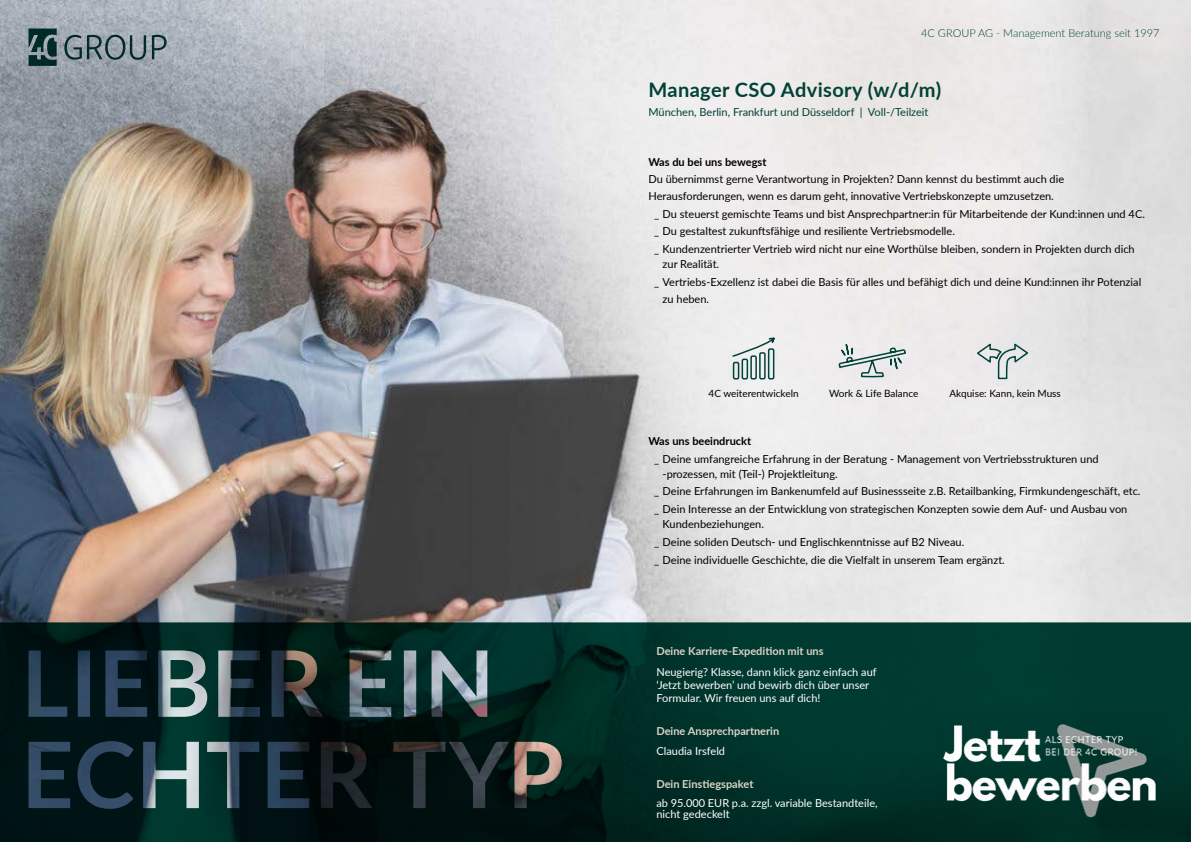
<style>
.page{position:relative;width:1191px;height:842px;background:#fff}
.page>*{position:absolute;margin:0;border:0;box-sizing:border-box;transform-origin:0 0}
.t1{font:700 20px "Lato";letter-spacing:.02em;color:#004237}
.t2{font:11px/17.8px "Lato";color:#000}
.t3{font:11px/13px "Lato";color:#fff}
.t4{font:700 11px "Lato";color:#dbd2c6}
.t5{font:11px "Lato";color:#004237}
.t6{font:300 11px "Lato";color:#004237}
.t7{font:700 11px "Lato";color:#000}
.t8{font:10px "Lato";color:#000}
</style>
<div class="page">
<img style="left:0;top:0;width:1191px;height:622px">
<div style="left:975px;top:168px;width:55px;height:212px;background:#edeaea"></div>
<div style="left:735px;top:0;width:171px;height:622px;background:#edeae9"></div>
<svg style="left:731px;top:333px;width:46px;height:107px"></svg>
<svg style="left:0;top:622px;width:1191px;height:220px;background:#0b2f2b"></svg>
<svg style="left:64px;top:35px;width:82px;height:25px;background:#728489"></svg>
<svg style="left:152px;top:35px;width:15px;height:24px"></svg>
<svg style="left:29px;top:29px;width:28px;height:37px"></svg>
<img style="left:939px;top:711px;width:223px;height:117px">
<p class="t6" style="left:921px;top:26px;width:240px">4C GROUP AG - Management Beratung seit 1997</p>
<h1 class="t1" style="left:648px;top:75px;width:294px">Manager CSO Advisory (w/d/m)</h1>
<p class="t5" style="left:648px;top:104px;width:281px">München, Berlin, Frankfurt und Düsseldorf | Voll-/Teilzeit</p>
<p class="t7" style="left:648px;top:154px;width:119px">Was du bei uns bewegst</p>
<p class="t2" style="left:648px;top:169px;width:417px">Du übernimmst gerne Verantwortung in Projekten? Dann kennst du bestimmt auch die</p>
<p class="t2" style="left:648px;top:186px;width:407px">Herausforderungen, wenn es darum geht, innovative Vertriebskonzepte umzusetzen.</p>
<p class="t2" style="left:654px;top:204px;width:492px">_ Du steuerst gemischte Teams und bist Ansprechpartner:in für Mitarbeitende der Kund:innen und 4C.</p>
<p class="t2" style="left:654px;top:222px;width:302px">_ Du gestaltest zukunftsfähige und resiliente Vertriebsmodelle.</p>
<p class="t2" style="left:654px;top:240px;width:482px">_ Kundenzentrierter Vertrieb wird nicht nur eine Worthülse bleiben, sondern in Projekten durch dich</p>
<p class="t2" style="left:662px;top:255px;width:58px">zur Realität.</p>
<p class="t2" style="left:654px;top:273px;width:489px">_ Vertriebs-Exzellenz ist dabei die Basis für alles und befähigt dich und deine Kund:innen ihr Potenzial</p>
<p class="t2" style="left:662px;top:290px;width:48px">zu heben.</p>
<p class="t8" style="left:708px;top:386px;width:91px">4C weiterentwickeln</p>
<p class="t8" style="left:829px;top:386px;width:91px">Work &amp; Life Balance</p>
<p class="t8" style="left:949px;top:386px;width:113px">Akquise: Kann, kein Muss</p>
<p class="t7" style="left:648px;top:433px;width:104px">Was uns beeindruckt</p>
<p class="t2" style="left:662px;top:451px;width:437px;line-height:15px;text-indent:-9px">_ Deine umfangreiche Erfahrung in der Beratung - Management von Vertriebsstrukturen und -prozessen, mit (Teil-) Projektleitung.</p>
<p class="t2" style="left:654px;top:482px;width:488px">_ Deine Erfahrungen im Bankenumfeld auf Businessseite z.B. Retailbanking, Firmkundengeschäft, etc. _ Dein Interesse an der Entwicklung von strategischen Konzepten sowie dem Auf- und Ausbau von</p>
<p class="t2" style="left:654px;top:515px;width:352px;text-indent:9px">Kundenbeziehungen.<br>_ Deine soliden Deutsch- und Englischkenntnisse auf B2 Niveau.<br>_ Deine individuelle Geschichte, die die Vielfalt in unserem Team ergänzt.</p>
<p class="t4" style="left:656px;top:642px;width:169px">Deine Karriere-Expedition mit uns</p>
<p class="t3" style="left:656px;top:665px;width:222px">Neugierig? Klasse, dann klick ganz einfach auf ‘Jetzt bewerben’ und bewirb dich über unser<br>Formular. Wir freuen uns auf dich!</p>
<p class="t4" style="left:656px;top:723px;width:124px">Deine Ansprechpartnerin</p>
<p class="t3" style="left:656px;top:743px;width:70px">Claudia Irsfeld</p>
<p class="t4" style="left:656px;top:775px;width:98px">Dein Einstiegspaket</p>
<p class="t3" style="left:656px;top:797px;width:223px;line-height:11px">ab 95.000 EUR p.a. zzgl. variable Bestandteile, nicht gedeckelt</p>
</div>
